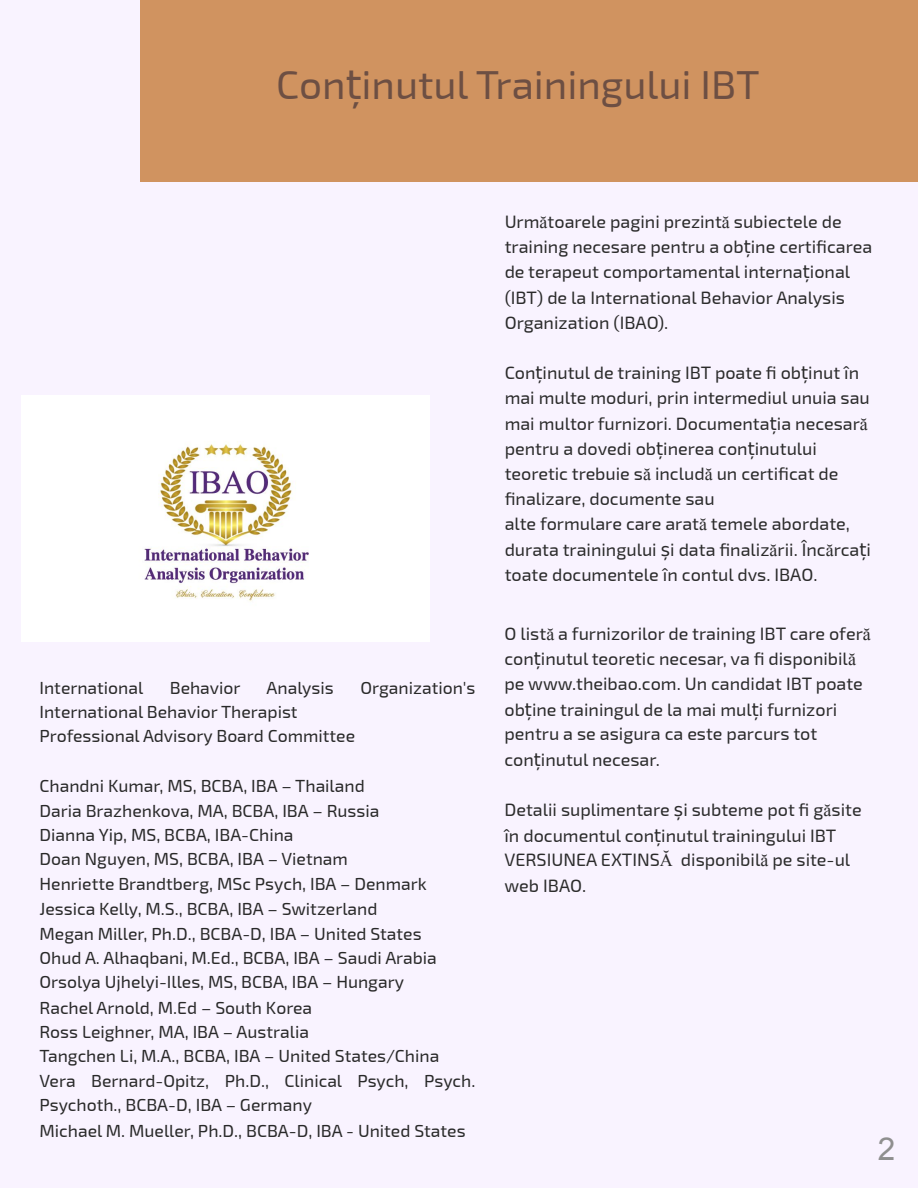
<style>
.page{position:relative;width:918px;height:1188px;background:#f9f3ff}
.page>*{position:absolute;margin:0;border:0;box-sizing:border-box;transform-origin:0 0}
.t1{font:40.5px "Exo 2.0";color:#6d4f43}
.t2{font:31.5px "Arial";color:#8f8f8f}
.t3{font:18px/25.2px "Exo 2.0";color:#2b2b2b}
.t4{font:17.55px/24.6px "Exo 2.0";color:#292929}
.s1{font-family:"DejaVu Sans"}
.s2{font-family:"Times New Roman"}
</style>
<div class="page">
<div style="left:141px;top:0;width:777px;height:181px;background:#d09360"></div>
<img style="left:21px;top:396px;width:409px;height:245px">
<h1 class="t1" style="left:276px;top:61px;width:485px">Con<span class="s1">ț</span>inutul Trainingului IBT</h1>
<p class="t4" style="left:40px;top:676px;width:105px">International</p>
<p class="t4" style="left:170px;top:676px;width:72px">Behavior</p>
<p class="t4" style="left:267px;top:676px;width:69px">Analysis</p>
<p class="t4" style="left:360px;top:676px;width:116px">Organization's</p>
<p class="t4" style="left:40px;top:700px;width:317px;line-height:24.2px">International Behavior Therapist<br>Professional Advisory Board Committee</p>
<p class="t4" style="left:40px;top:774px;width:437px">Chandni Kumar, MS, BCBA, IBA – Thailand<br>Daria Brazhenkova, MA, BCBA, IBA – Russia<br>Dianna Yip, MS, BCBA, IBA-China<br>Doan Nguyen, MS, BCBA, IBA – Vietnam<br>Henriette Brandtberg, MSc Psych, IBA – Denmark Jessica Kelly, M.S., BCBA, IBA – Switzerland<br>Megan Miller, Ph.D., BCBA-D, IBA – United States<br>Ohud A. Alhaqbani, M.Ed., BCBA, IBA – Saudi Arabia Orsolya Ujhelyi-Illes, MS, BCBA, IBA – Hungary<br>Rachel Arnold, M.Ed – South Korea<br>Ross Leighner, MA, IBA – Australia<br>Tangchen Li, M.A., BCBA, IBA – United States/China Vera Bernard-Opitz, Ph.D., Clinical Psych, Psych.<br>Psychoth., BCBA-D, IBA – Germany<br>Michael M. Mueller, Ph.D., BCBA-D, IBA - United States</p>
<p class="t3" style="left:505px;top:210px;width:369px">Urm<span class="s2">ă</span>toarele pagini prezint<span class="s2">ă</span> subiectele de training necesare pentru a ob<span class="s1">ț</span>ine certifi carea de terapeut comportamental interna<span class="s1">ț</span>ional (IBT) de la International Behavior Analysis Organization (IBAO).</p>
<p class="t3" style="left:505px;top:361px;width:368px">Con<span class="s1">ț</span>inutul de training IBT poate fi ob<span class="s1">ț</span>inut în mai multe moduri, prin intermediul unuia sau mai multor furnizori. Documenta<span class="s1">ț</span>ia necesar<span class="s2">ă </span>pentru a dovedi ob<span class="s1">ț</span>inerea con<span class="s1">ț</span>inutului teoretic trebuie s<span class="s2">ă</span> includ<span class="s2">ă</span> un certificat de<br>fi nalizare, documente sau<br>alte formulare care arat<span class="s2">ă</span> temele abordate, durata trainingului <span class="s1">ș</span>i data fi naliz<span class="s2">ă</span>rii. Înc<span class="s2">ă</span>rca<span class="s1">ț</span>i toate documentele în contul dvs. IBAO.</p>
<p class="t3" style="left:505px;top:622px;width:368px">O list<span class="s2">ă</span> a furnizorilor de training IBT care ofer<span class="s2">ă </span>con<span class="s1">ț</span>inutul teoretic necesar, va fi disponibil<span class="s2">ă </span>pe www.theibao.com. Un candidat IBT poate ob<span class="s1">ț</span>ine trainingul de la mai mul<span class="s1">ț</span>i furnizori pentru a se asigura ca este parcurs tot con<span class="s1">ț</span>inutul necesar.</p>
<p class="t3" style="left:505px;top:797px;width:359px">Detalii suplimentare <span class="s1">ș</span>i subteme pot fi g<span class="s2">ă</span>site în documentul con<span class="s1">ț</span>inutul trainingului IBT VERSIUNEA EXTINS<span class="s2">Ă</span> disponibil<span class="s2">ă</span> pe site-ul web IBAO.</p>
<h2 class="t2" style="left:878px;top:1131px;width:19px">2</h2>
</div>
